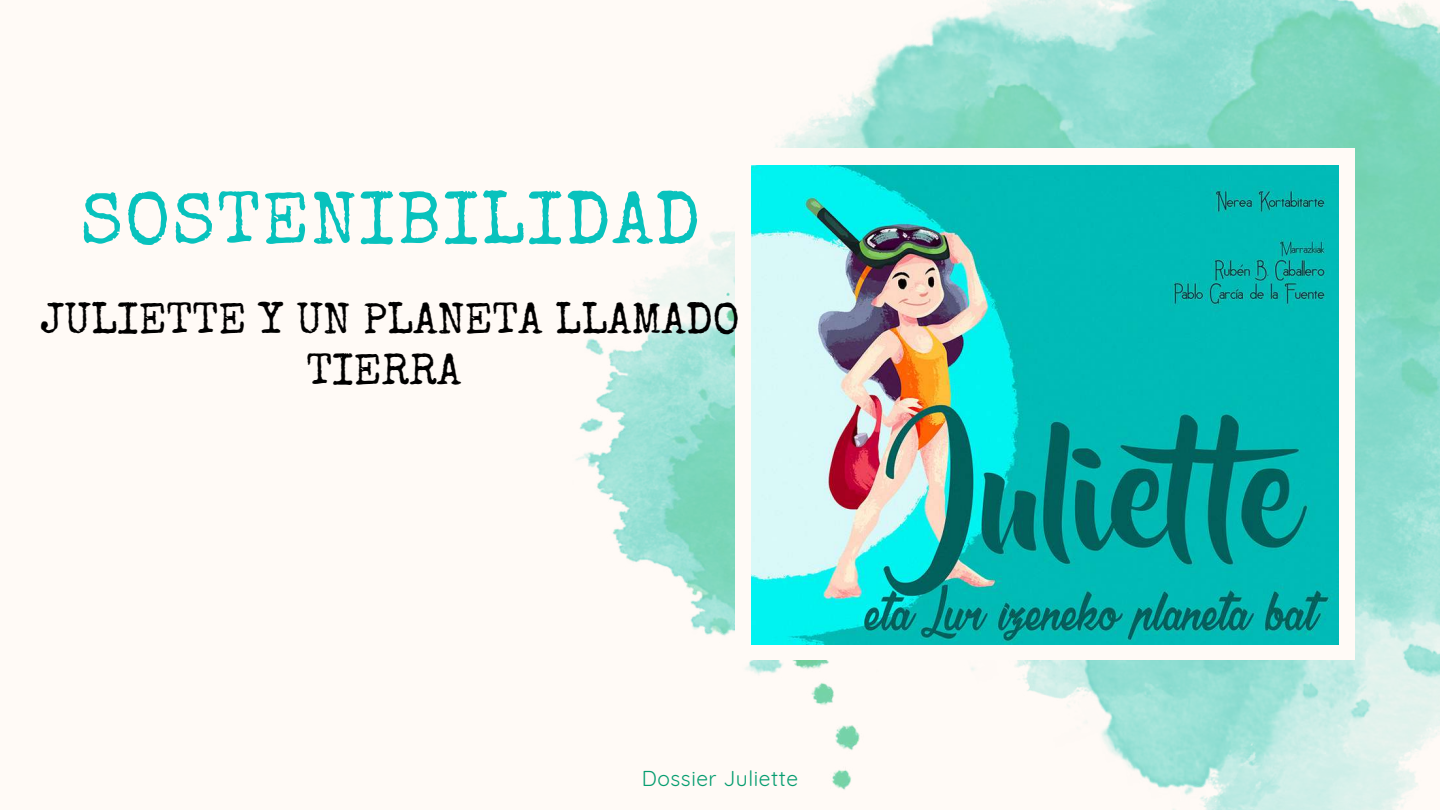
<style>
.page{position:relative;width:1440px;height:810px;background:#fffaf6}
.page>*{position:absolute;margin:0;border:0;box-sizing:border-box;transform-origin:0 0}
.t1{font:73.3px "Special Elite";letter-spacing:.025em;color:#08c2bd}
.t2{font:43.5px/51.8px "Special Elite";color:#000;text-align:center}
.t3{font:21px "Quicksand";letter-spacing:.025em;color:#069d70}
</style>
<div class="page">
<img style="left:575px;top:0;width:865px;height:810px">
<div style="left:735px;top:149px;width:620px;height:511px;background:#fffaf6"></div>
<img style="left:752px;top:166px;width:587px;height:478px">
<h1 class="t1" style="left:80px;top:191px;width:622px">SOSTENIBILIDAD</h1>
<p class="t2" style="left:40px;top:298px;width:701px">JULIETTE Y UN PLANETA LLAMADO<br>TIERRA</p>
<p class="t3" style="left:642px;top:765px;width:158px">Dossier Juliette</p>
</div>
